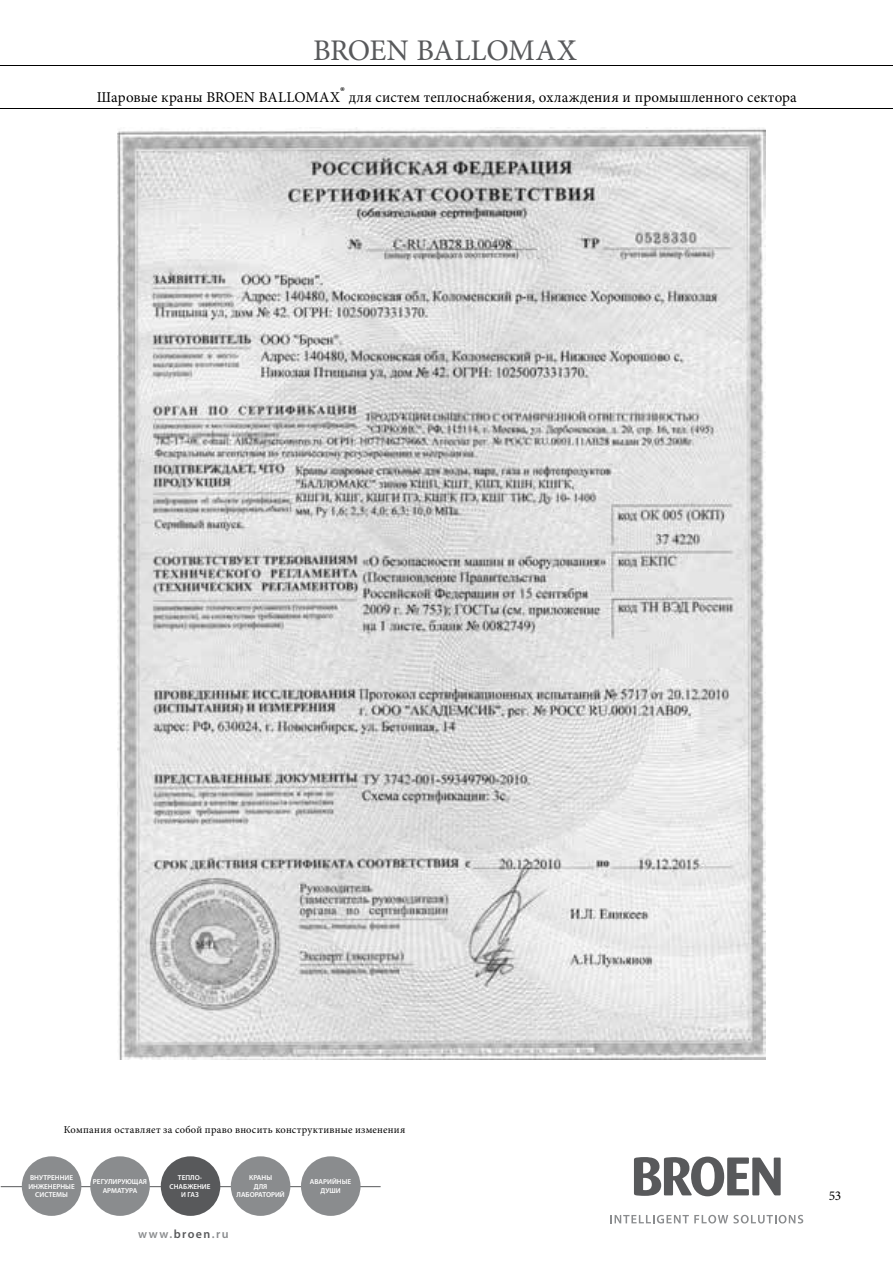
<style>
.page{position:relative;width:893px;height:1263px;background:#fff}
.page>*{position:absolute;margin:0;border:0;box-sizing:border-box;transform-origin:0 0}
.t1{font:30px "Minion Pro";letter-spacing:-.005em;color:#58595b}
.t2{font:15px "Minion Pro";letter-spacing:.01em;color:#000}
.t3{font:13.5px "Minion Pro";color:#000}
.t4{font:600 12px "Myriad Pro";letter-spacing:.115em;color:#8a8c8e}
.t5{font:10.5px "Minion Pro";letter-spacing:.025em;color:#000}
.t6{font:600 7.2px/8.7px "Myriad Pro";color:#fff;text-align:center}
.s1{color:#58595b}
</style>
<div class="page">
<hr style="left:0;top:65px;width:893px;height:1px;background:#000">
<hr style="left:0;top:108px;width:893px;height:1px;background:#000">
<svg style="left:610px;top:1215px;width:193px;height:8px"></svg>
<svg style="left:634px;top:1156px;width:147px;height:40px"></svg>
<hr style="left:1px;top:1186px;width:380px;height:1px;background:#58595b">
<div style="left:22px;top:1156px;width:59px;height:60px;background:#8a8c8e;border-radius:50%"></div>
<div style="left:90px;top:1156px;width:60px;height:60px;background:#8a8c8e;border-radius:50%"></div>
<div style="left:161px;top:1156px;width:59px;height:60px;background:#58595b;border-radius:50%"></div>
<div style="left:231px;top:1156px;width:59px;height:60px;background:#8a8c8e;border-radius:50%"></div>
<div style="left:301px;top:1156px;width:60px;height:60px;background:#8a8c8e;border-radius:50%"></div>
<img style="left:118px;top:128px;width:647px;height:931px">
<h1 class="t1" style="left:313px;top:30px;width:265px">BROEN BALLOMAX<sup>®</sup></h1>
<h2 class="t2" style="left:97px;top:87px;width:701px">Шаровые краны BROEN BALLOMAX® для систем теплоснабжения, охлаждения и промышленного сектора</h2>
<h3 class="t5" style="left:64px;top:1123px;width:343px">Компания оставляет за собой право вносить конструктивные изменения</h3>
<p class="t6" style="left:28px;top:1173px;width:48px">ВНУТРЕННИЕ<br>ИНЖЕНЕРНЫЕ<br>СИСТЕМЫ</p>
<p class="t6" style="left:93px;top:1177px;width:56px">РЕГУЛИРУЮЩАЯ<br>АРМАТУРА</p>
<p class="t6" style="left:170px;top:1173px;width:42px">ТЕПЛО-<br>СНАБЖЕНИЕ<br>И ГАЗ</p>
<p class="t6" style="left:237px;top:1173px;width:50px">КРАНЫ<br>ДЛЯ<br>ЛАБОРАТОРИЙ</p>
<p class="t6" style="left:310px;top:1177px;width:43px">АВАРИЙНЫЕ<br>ДУШИ</p>
<h3 class="t4" style="left:138px;top:1227px;width:92px">www.<span class="s1">broen</span>.ru</h3>
<h3 class="t3" style="left:829px;top:1186px;width:14px">53</h3>
</div>
